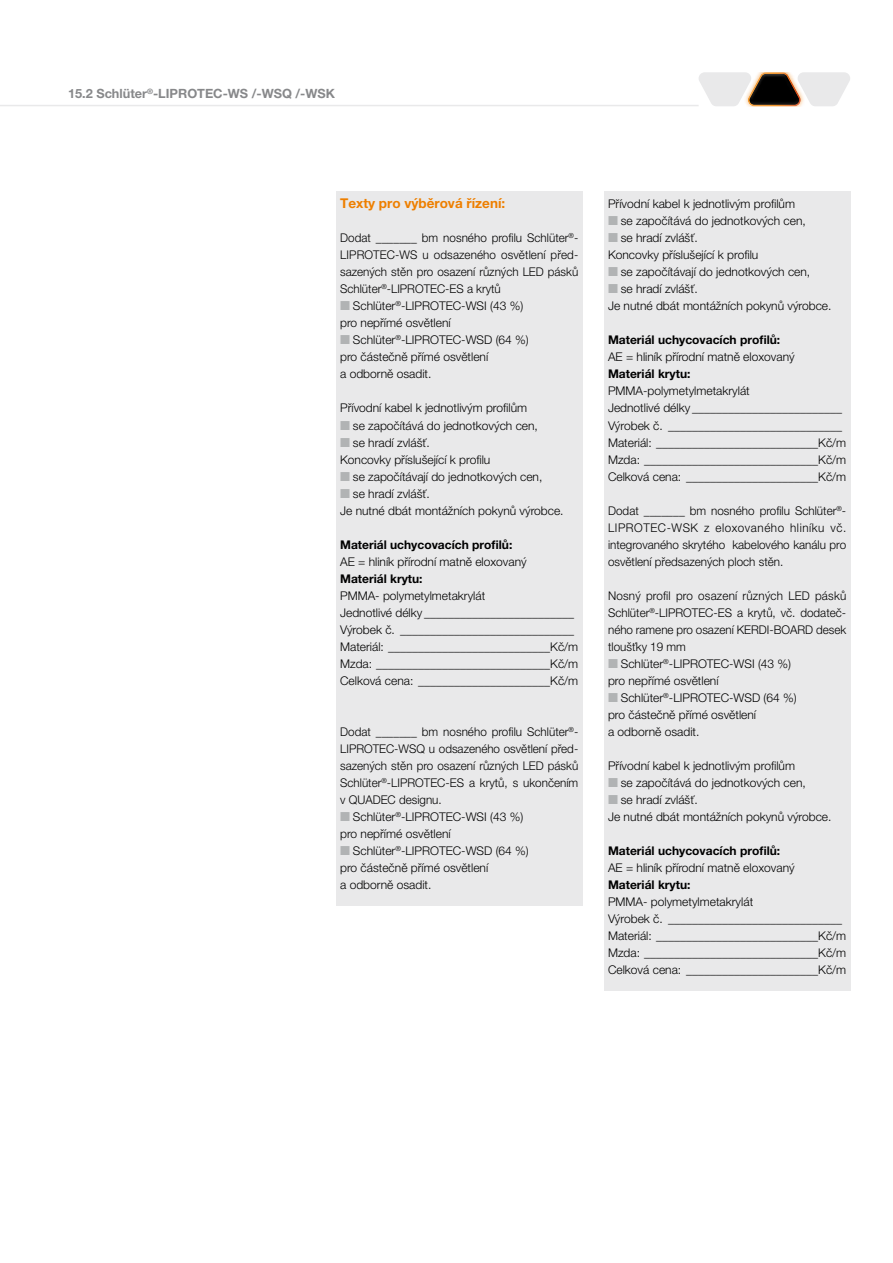
<style>
.page{position:relative;width:893px;height:1263px;background:#fff}
.page>*{position:absolute;margin:0;border:0;box-sizing:border-box;transform-origin:0 0}
.Textbausteine_Übersc{font:700 13.5px "Helvetica Neue LT Pro";color:#ee7f00}
.t1{font:700 12.75px "Helvetica Neue LT Pro";color:#87888a}
.Textbaustein_1__Zeil{font:300 12px/17px "Helvetica Neue LT Pro";color:#000}
.Textbaustein{font:300 12px "Helvetica Neue LT Pro";color:#000}
.Textbaustein-2{font:700 12px "Helvetica Neue LT Pro";color:#000}
</style>
<div class="page">
<hr style="left:0;top:105px;width:699px;height:1px;background:#e9e9ea">
<svg style="left:699px;top:72px;width:151px;height:34px"></svg>
<div style="left:749px;top:72px;width:51px;height:29px;background:#fff;opacity:.23"></div>
<div style="left:749px;top:78px;width:51px;height:27px;background:#eceded;opacity:.1"></div>
<div style="left:336px;top:191px;width:247px;height:715px;background:#e9e9ea"></div>
<div style="left:604px;top:191px;width:246px;height:800px;background:#e9e9ea"></div>
<p class="t1" style="left:68px;top:86px;width:268px">15.2 Schlüter<sup>®</sup>-LIPROTEC-WS /-WSQ /-WSK</p>
<p class="Textbausteine_Übersc" style="left:340px;top:195px;width:167px">Texty pro výběrová řízení:</p>
<p class="Textbaustein_1__Zeil" style="left:340px;top:229px;width:240px;text-align:justify">Dodat _______ bm nosného profilu Schlüter<sup>®</sup>- LIPROTEC-WS u odsazeného osvětlení před&shy;sazených stěn pro osazení různých LED pásků Schlüter<sup>®</sup>-LIPROTEC-ES a krytů</p>
<p class="Textbaustein_1__Zeil" style="left:340px;top:297px;width:185px;text-indent:13px">Schlüter<sup>®</sup>-LIPROTEC-WSI (43 %) pro nepřímé osvětlení</p>
<p class="Textbaustein_1__Zeil" style="left:340px;top:331px;width:190px;text-indent:13px">Schlüter<sup>®</sup>-LIPROTEC-WSD (64 %) pro částečně přímé osvětlení</p>
<p class="Textbaustein" style="left:340px;top:367px;width:93px">a odborně osadit.</p>
<p class="Textbaustein" style="left:340px;top:401px;width:188px">Přívodní kabel k jednotlivým profilům</p>
<p class="Textbaustein_1__Zeil" style="left:353px;top:416px;width:186px">se započítává do jednotkových cen,</p>
<p class="Textbaustein_1__Zeil" style="left:353px;top:433px;width:78px">se hradí zvlášť.</p>
<p class="Textbaustein" style="left:340px;top:452px;width:152px">Koncovky příslušející k profilu</p>
<p class="Textbaustein_1__Zeil" style="left:353px;top:467px;width:191px">se započítávají do jednotkových cen,</p>
<p class="Textbaustein_1__Zeil" style="left:353px;top:484px;width:78px">se hradí zvlášť.</p>
<p class="Textbaustein" style="left:340px;top:503px;width:225px">Je nutné dbát montážních pokynů výrobce.</p>
<p class="Textbaustein-2" style="left:340px;top:537px;width:174px">Materiál uchycovacích profilů:</p>
<p class="Textbaustein" style="left:340px;top:554px;width:188px">AE = hliník přírodní matně eloxovaný</p>
<p class="Textbaustein-2" style="left:340px;top:571px;width:84px">Materiál krytu:</p>
<p class="Textbaustein" style="left:340px;top:588px;width:147px">PMMA- polymetylmetakrylát</p>
<p class="Textbaustein" style="left:340px;top:605px;width:235px">Jednotlivé délky _________________________</p>
<p class="Textbaustein" style="left:340px;top:622px;width:235px">Výrobek č. _____________________________</p>
<p class="Textbaustein" style="left:340px;top:639px;width:240px">Materiál: ___________________________Kč/m</p>
<p class="Textbaustein" style="left:340px;top:656px;width:240px">Mzda: _____________________________Kč/m</p>
<p class="Textbaustein" style="left:340px;top:673px;width:240px">Celková cena: ______________________Kč/m</p>
<p class="Textbaustein_1__Zeil" style="left:340px;top:723px;width:240px;text-align:justify">Dodat _______ bm nosného profilu Schlüter<sup>®</sup>- LIPROTEC-WSQ u odsazeného osvětlení před&shy;sazených stěn pro osazení různých LED pásků Schlüter<sup>®</sup>-LIPROTEC-ES a krytů, s ukončením v QUADEC designu.</p>
<p class="Textbaustein_1__Zeil" style="left:340px;top:808px;width:185px;text-indent:13px">Schlüter<sup>®</sup>-LIPROTEC-WSI (43 %) pro nepřímé osvětlení</p>
<p class="Textbaustein_1__Zeil" style="left:340px;top:842px;width:190px;text-indent:13px">Schlüter<sup>®</sup>-LIPROTEC-WSD (64 %) pro částečně přímé osvětlení</p>
<p class="Textbaustein" style="left:340px;top:877px;width:93px">a odborně osadit.</p>
<p class="Textbaustein" style="left:608px;top:197px;width:188px">Přívodní kabel k jednotlivým profilům</p>
<p class="Textbaustein_1__Zeil" style="left:621px;top:212px;width:186px">se započítává do jednotkových cen,</p>
<p class="Textbaustein_1__Zeil" style="left:621px;top:229px;width:78px">se hradí zvlášť.</p>
<p class="Textbaustein" style="left:608px;top:248px;width:152px">Koncovky příslušející k profilu</p>
<p class="Textbaustein_1__Zeil" style="left:621px;top:263px;width:191px">se započítávají do jednotkových cen,</p>
<p class="Textbaustein_1__Zeil" style="left:621px;top:280px;width:78px">se hradí zvlášť.</p>
<p class="Textbaustein" style="left:608px;top:299px;width:225px">Je nutné dbát montážních pokynů výrobce.</p>
<p class="Textbaustein-2" style="left:608px;top:333px;width:174px">Materiál uchycovacích profilů:</p>
<p class="Textbaustein" style="left:608px;top:350px;width:188px">AE = hliník přírodní matně eloxovaný</p>
<p class="Textbaustein-2" style="left:608px;top:367px;width:84px">Materiál krytu:</p>
<p class="Textbaustein" style="left:608px;top:384px;width:143px">PMMA-polymetylmetakrylát</p>
<p class="Textbaustein" style="left:608px;top:401px;width:235px">Jednotlivé délky _________________________</p>
<p class="Textbaustein" style="left:608px;top:418px;width:235px">Výrobek č. _____________________________</p>
<p class="Textbaustein" style="left:608px;top:435px;width:240px">Materiál: ___________________________Kč/m</p>
<p class="Textbaustein" style="left:608px;top:452px;width:240px">Mzda: _____________________________Kč/m</p>
<p class="Textbaustein" style="left:608px;top:469px;width:240px">Celková cena: ______________________Kč/m</p>
<p class="Textbaustein_1__Zeil" style="left:608px;top:501px;width:240px;text-align:justify">Dodat _______ bm nosného profilu Schlüter<sup>®</sup>- LIPROTEC-WSK z eloxovaného hliníku vč. integrovaného skrytého kabelového kanálu pro osvětlení předsazených ploch stěn.</p>
<p class="Textbaustein_1__Zeil" style="left:608px;top:587px;width:240px;text-align:justify">Nosný profil pro osazení různých LED pásků Schlüter<sup>®</sup>-LIPROTEC-ES a krytů, vč. dodateč&shy;ného ramene pro osazení KERDI-BOARD desek tloušťky 19 mm</p>
<p class="Textbaustein_1__Zeil" style="left:608px;top:655px;width:185px;text-indent:13px">Schlüter<sup>®</sup>-LIPROTEC-WSI (43 %) pro nepřímé osvětlení</p>
<p class="Textbaustein_1__Zeil" style="left:608px;top:689px;width:190px;text-indent:13px">Schlüter<sup>®</sup>-LIPROTEC-WSD (64 %) pro částečně přímé osvětlení</p>
<p class="Textbaustein" style="left:608px;top:724px;width:93px">a odborně osadit.</p>
<p class="Textbaustein" style="left:608px;top:758px;width:188px">Přívodní kabel k jednotlivým profilům</p>
<p class="Textbaustein_1__Zeil" style="left:621px;top:774px;width:186px">se započítává do jednotkových cen,</p>
<p class="Textbaustein_1__Zeil" style="left:621px;top:791px;width:78px">se hradí zvlášť.</p>
<p class="Textbaustein" style="left:608px;top:809px;width:225px">Je nutné dbát montážních pokynů výrobce.</p>
<p class="Textbaustein-2" style="left:608px;top:843px;width:174px">Materiál uchycovacích profilů:</p>
<p class="Textbaustein" style="left:608px;top:860px;width:188px">AE = hliník přírodní matně eloxovaný</p>
<p class="Textbaustein-2" style="left:608px;top:877px;width:84px">Materiál krytu:</p>
<p class="Textbaustein" style="left:608px;top:894px;width:147px">PMMA- polymetylmetakrylát</p>
<p class="Textbaustein" style="left:608px;top:911px;width:235px">Výrobek č. _____________________________</p>
<p class="Textbaustein" style="left:608px;top:928px;width:240px">Materiál: ___________________________Kč/m</p>
<p class="Textbaustein" style="left:608px;top:945px;width:240px">Mzda: _____________________________Kč/m</p>
<p class="Textbaustein" style="left:608px;top:962px;width:240px">Celková cena: ______________________Kč/m</p>
</div>
